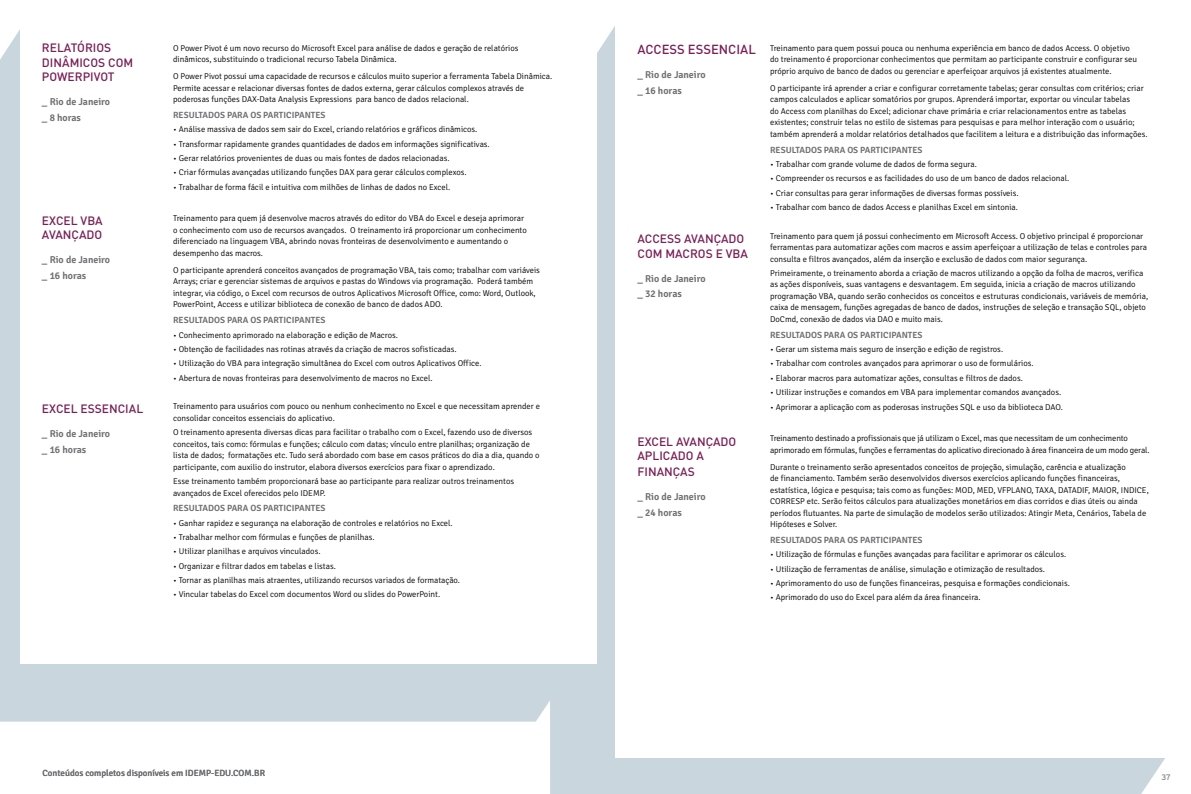
<style>
.page{position:relative;width:1191px;height:794px;background:#fff}
.page>*{position:absolute;margin:0;border:0;box-sizing:border-box;transform-origin:0 0}
.t1{font:500 13px "DIN";color:#782055}
.t2{font:500 12px/14.4px "DIN";color:#782055}
.t3{font:600 10px/15.6px "Signika";color:#6d6e71}
.t4{font:600 9px "Signika";color:#6d6e71}
.t5{font:9px "Signika";color:#6d6e71}
.t6{font:300 8.5px/11.5px "Signika";color:#000}
.t7{font:8px "Interstate";color:#808285}
</style>
<div class="page">
<div style="left:0;top:29px;width:550px;height:692px;background:#cad6dd"></div>
<div style="left:550px;top:26px;width:615px;height:768px;background:#cad6dd"></div>
<div style="left:615px;top:26px;width:553px;height:732px;background:#fff"></div>
<div style="left:21px;top:25px;width:576px;height:638px;background:#fff"></div>
<h2 class="t2" style="left:42px;top:40px;width:16px">RELATÓRIOS<br>DINÂMICOS</h2>
<h2 class="t2" style="left:108px;top:55px;width:9px">COM</h2>
<h2 class="t2" style="left:42px;top:69px;width:17px">POWER</h2>
<h2 class="t2" style="left:83px;top:69px;width:15px">PIVOT</h2>
<p class="t3" style="left:42px;top:94px;width:70px">_ Rio de Janeiro _ 8 horas</p>
<h2 class="t2" style="left:42px;top:213px;width:22px">EXCEL</h2>
<h2 class="t2" style="left:81px;top:213px;width:9px">VBA</h2>
<h2 class="t2" style="left:42px;top:227px;width:9px">AVAN</h2>
<h2 class="t2" style="left:72px;top:227px;width:16px">ÇADO</h2>
<p class="t3" style="left:42px;top:252px;width:70px">_ Rio de Janeiro _ 16 horas</p>
<h2 class="t2" style="left:42px;top:401px;width:22px">EXCEL</h2>
<h2 class="t2" style="left:81px;top:401px;width:8px">ESSENCIAL</h2>
<p class="t3" style="left:42px;top:426px;width:70px">_ Rio de Janeiro _ 16 horas</p>
<p class="t6" style="left:173px;top:42px;width:347px">O Power Pivot é um novo recurso do Microsoft Excel para análise de dados e geração de relatórios dinâmicos, substituindo o tradicional recurso Tabela Dinâmica.</p>
<p class="t6" style="left:173px;top:71px;width:381px">O Power Pivot possui uma capacidade de recursos e cálculos muito superior a ferramenta Tabela Dinâmica.<br>Permite acessar e relacionar diversas fontes de dados externa, gerar cálculos complexos através de poderosas funções DAX-Data Analysis Expressions para banco de dados relacional.</p>
<p class="t4" style="left:173px;top:110px;width:154px">RESULTADOS PARA OS PARTICIPANTES</p>
<p class="t6" style="left:173px;top:124px;width:306px">• Análise massiva de dados sem sair do Excel, criando relatórios e gráficos dinâmicos.</p>
<p class="t6" style="left:173px;top:138px;width:318px">• Transformar rapidamente grandes quantidades de dados em informações significativas.</p>
<p class="t6" style="left:173px;top:153px;width:278px">• Gerar relatórios provenientes de duas ou mais fontes de dados relacionadas.</p>
<p class="t6" style="left:173px;top:167px;width:295px">• Criar fórmulas avançadas utilizando funções DAX para gerar cálculos complexos.</p>
<p class="t6" style="left:173px;top:181px;width:279px">• Trabalhar de forma fácil e intuitiva com milhões de linhas de dados no Excel.</p>
<p class="t6" style="left:173px;top:213px;width:355px">Treinamento para quem já desenvolve macros através do editor do VBA do Excel e deseja aprimorar o conhecimento com uso de recursos avançados. O treinamento irá proporcionar um conhecimento diferenciado na linguagem VBA, abrindo novas fronteiras de desenvolvimento e aumentando o desempenho das macros.</p>
<p class="t6" style="left:173px;top:264px;width:368px">O participante aprenderá conceitos avançados de programação VBA, tais como; trabalhar com variáveis Arrays; criar e gerenciar sistemas de arquivos e pastas do Windows via programação. Poderá também integrar, via código, o Excel com recursos de outros Aplicativos Microsoft Office, como: Word, Outlook, PowerPoint, Access e utilizar biblioteca de conexão de banco de dados ADO.</p>
<p class="t4" style="left:173px;top:315px;width:154px">RESULTADOS PARA OS PARTICIPANTES</p>
<p class="t6" style="left:173px;top:329px;width:226px">• Conhecimento aprimorado na elaboração e edição de Macros.</p>
<p class="t6" style="left:173px;top:343px;width:285px">• Obtenção de facilidades nas rotinas através da criação de macros sofisticadas.</p>
<p class="t6" style="left:173px;top:358px;width:310px">• Utilização do VBA para integração simultânea do Excel com outros Aplicativos Office.</p>
<p class="t6" style="left:173px;top:372px;width:261px">• Abertura de novas fronteiras para desenvolvimento de macros no Excel.</p>
<p class="t6" style="left:173px;top:401px;width:368px">Treinamento para usuários com pouco ou nenhum conhecimento no Excel e que necessitam aprender e consolidar conceitos essenciais do aplicativo.</p>
<p class="t6" style="left:173px;top:427px;width:368px">O treinamento apresenta diversas dicas para facilitar o trabalho com o Excel, fazendo uso de diversos conceitos, tais como: fórmulas e funções; cálculo com datas; vínculo entre planilhas; organização de lista de dados; formatações etc. Tudo será abordado com base em casos práticos do dia a dia, quando o participante, com auxilio do instrutor, elabora diversos exercícios para fixar o aprendizado.</p>
<p class="t6" style="left:173px;top:475px;width:342px">Esse treinamento também proporcionará base ao participante para realizar outros treinamentos avançados de Excel oferecidos pelo IDEMP.</p>
<p class="t4" style="left:173px;top:503px;width:154px">RESULTADOS PARA OS PARTICIPANTES</p>
<p class="t6" style="left:173px;top:517px;width:281px">• Ganhar rapidez e segurança na elaboração de controles e relatórios no Excel.</p>
<p class="t6" style="left:173px;top:531px;width:203px">• Trabalhar melhor com fórmulas e funções de planilhas.</p>
<p class="t6" style="left:173px;top:546px;width:149px">• Utilizar planilhas e arquivos vinculados.</p>
<p class="t6" style="left:173px;top:560px;width:164px">• Organizar e filtrar dados em tabelas e listas.</p>
<p class="t6" style="left:173px;top:574px;width:288px">• Tornar as planilhas mais atraentes, utilizando recursos variados de formatação.</p>
<p class="t6" style="left:173px;top:589px;width:268px">• Vincular tabelas do Excel com documentos Word ou slides do PowerPoint.</p>
<p class="t5" style="left:43px;top:767px;width:149px">Conteúdos completos disponíveis em idemp</p>
<p class="t5" style="left:252px;top:767px;width:9px">.br</p>
<p class="t5" style="left:211px;top:767px;width:55px">-edu.comom r</p>
<p class="t5" style="left:188px;top:767px;width:39px">demp d</p>
<h1 class="t1" style="left:637px;top:41px;width:9px">ACCESS</h1>
<h1 class="t1" style="left:688px;top:41px;width:9px">ESSENCIAL</h1>
<p class="t3" style="left:637px;top:67px;width:70px">_ Rio de Janeiro _ 16 horas</p>
<h2 class="t2" style="left:637px;top:231px;width:112px">ACCESS AVANÇADO<br>COM MACROS E VBA</h2>
<p class="t3" style="left:637px;top:270px;width:70px">_ Rio de Janeiro _ 32 horas</p>
<h2 class="t2" style="left:637px;top:434px;width:100px">EXCEL AVANÇADO<br>APLICADO A</h2>
<h2 class="t2" style="left:637px;top:464px;width:59px">FINANÇAS</h2>
<p class="t3" style="left:637px;top:489px;width:70px">_ Rio de Janeiro _ 24 horas</p>
<p class="t6" style="left:770px;top:42px;width:368px">Treinamento para quem possui pouca ou nenhuma experiência em banco de dados Access. O objetivo do treinamento é proporcionar conhecimentos que permitam ao participante construir e configurar seu próprio arquivo de banco de dados ou gerenciar e aperfeiçoar arquivos já existentes atualmente.</p>
<p class="t6" style="left:770px;top:82px;width:379px">O participante irá aprender a criar e configurar corretamente tabelas; gerar consultas com critérios; criar campos calculados e aplicar somatórios por grupos. Aprenderá importar, exportar ou vincular tabelas<br>do Access com planilhas do Excel; adicionar chave primária e criar relacionamentos entre as tabelas existentes; construir telas no estilo de sistemas para pesquisas e para melhor interação com o usuário; também aprenderá a moldar relatórios detalhados que facilitem a leitura e a distribuição das informações.</p>
<p class="t4" style="left:770px;top:144px;width:154px">RESULTADOS PARA OS PARTICIPANTES</p>
<p class="t6" style="left:770px;top:158px;width:208px">• Trabalhar com grande volume de dados de forma segura.</p>
<p class="t6" style="left:770px;top:173px;width:301px">• Compreender os recursos e as facilidades do uso de um banco de dados relacional.</p>
<p class="t6" style="left:770px;top:187px;width:250px">• Criar consultas para gerar informações de diversas formas possíveis.</p>
<p class="t6" style="left:770px;top:201px;width:249px">• Trabalhar com banco de dados Access e planilhas Excel em sintonia.</p>
<p class="t6" style="left:770px;top:230px;width:378px">Treinamento para quem já possui conhecimento em Microsoft Access. O objetivo principal é proporcionar ferramentas para automatizar ações com macros e assim aperfeiçoar a utilização de telas e controles para consulta e filtros avançados, além da inserção e exclusão de dados com maior segurança.</p>
<p class="t6" style="left:770px;top:267px;width:379px">Primeiramente, o treinamento aborda a criação de macros utilizando a opção da folha de macros, verifica as ações disponíveis, suas vantagens e desvantagem. Em seguida, inicia a criação de macros utilizando programação VBA, quando serão conhecidos os conceitos e estruturas condicionais, variáveis de memória, caixa de mensagem, funções agregadas de banco de dados, instruções de seleção e transação SQL, objeto DoCmd, conexão de dados via DAO e muito mais.</p>
<p class="t4" style="left:770px;top:329px;width:154px">RESULTADOS PARA OS PARTICIPANTES</p>
<p class="t6" style="left:770px;top:344px;width:234px">• Gerar um sistema mais seguro de inserção e edição de registros.</p>
<p class="t6" style="left:770px;top:358px;width:265px">• Trabalhar com controles avançados para aprimorar o uso de formulários.</p>
<p class="t6" style="left:770px;top:372px;width:254px">• Elaborar macros para automatizar ações, consultas e filtros de dados.</p>
<p class="t6" style="left:770px;top:387px;width:292px">• Utilizar instruções e comandos em VBA para implementar comandos avançados.</p>
<p class="t6" style="left:770px;top:401px;width:294px">• Aprimorar a aplicação com as poderosas instruções SQL e uso da biblioteca DAO.</p>
<p class="t6" style="left:770px;top:432px;width:381px">Treinamento destinado a profissionais que já utilizam o Excel, mas que necessitam de um conhecimento aprimorado em fórmulas, funções e ferramentas do aplicativo direcionado à área financeira de um modo geral.</p>
<p class="t6" style="left:770px;top:461px;width:380px">Durante o treinamento serão apresentados conceitos de projeção, simulação, carência e atualização<br>de financiamento. Também serão desenvolvidos diversos exercícios aplicando funções financeiras, estatística, lógica e pesquisa; tais como as funções: MOD, MED, VFPLANO, TAXA, DATADIF, MAIOR, INDICE, CORRESP etc. Serão feitos cálculos para atualizações monetários em dias corridos e dias úteis ou ainda períodos flutuantes. Na parte de simulação de modelos serão utilizados: Atingir Meta, Cenários, Tabela de Hipóteses e Solver.</p>
<p class="t4" style="left:770px;top:535px;width:154px">RESULTADOS PARA OS PARTICIPANTES</p>
<p class="t6" style="left:770px;top:549px;width:297px">• Utilização de fórmulas e funções avançadas para facilitar e aprimorar os cálculos.</p>
<p class="t6" style="left:770px;top:563px;width:276px">• Utilização de ferramentas de análise, simulação e otimização de resultados.</p>
<p class="t6" style="left:770px;top:577px;width:301px">• Aprimoramento do uso de funções financeiras, pesquisa e formações condicionais.</p>
<p class="t6" style="left:770px;top:592px;width:212px">• Aprimorado do uso do Excel para além da área financeira.</p>
<p class="t7" style="left:1161px;top:773px;width:11px">37</p>
</div>
